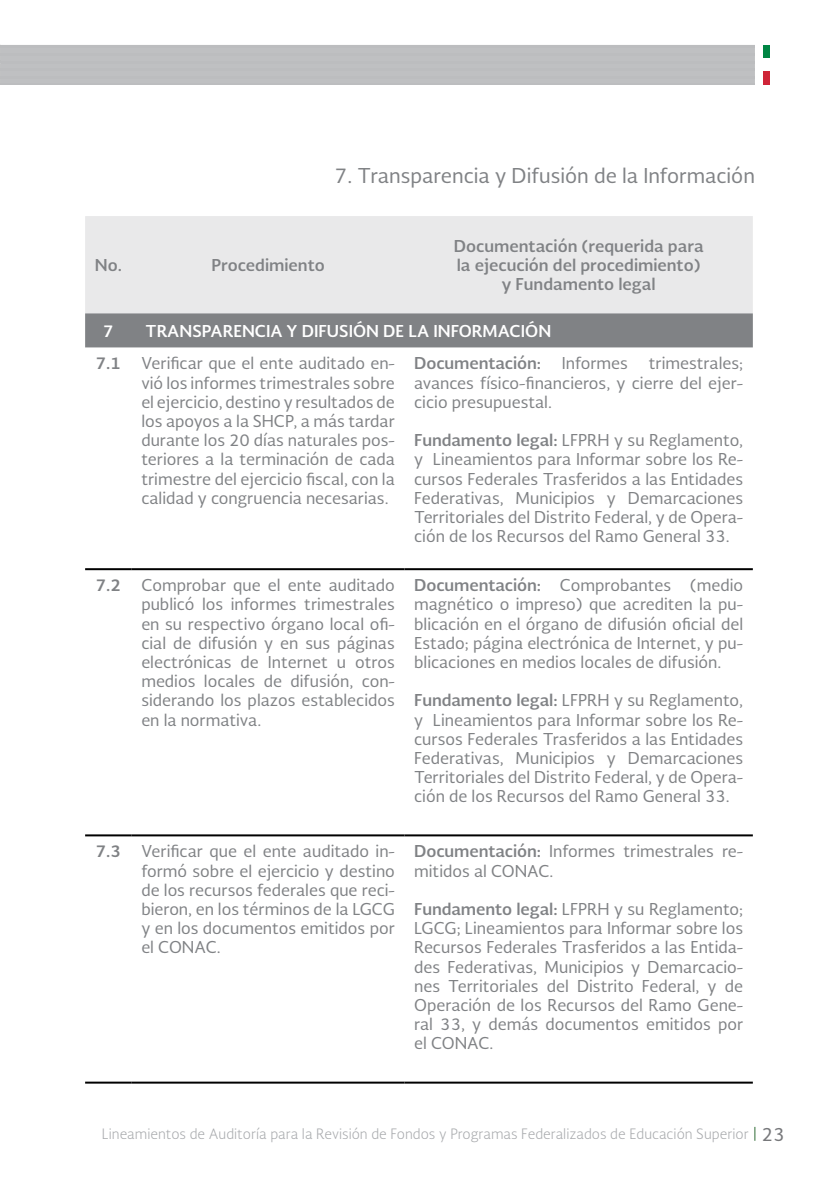
<style>
.page{position:relative;width:840px;height:1191px;background:#fff}
.page>*{position:absolute;margin:0;border:0;box-sizing:border-box;transform-origin:0 0}
.t1{font:20px "Soberana Sans";color:#808285}
.t2{font:16px/19.2px "Soberana Sans";color:#808285;text-align:justify}
.t3{font:700 16px/19.2px "Soberana Sans";color:#808285;text-align:center}
.t4{font:700 16px "Soberana Sans";color:#fff}
.t5{font:300 14px "Soberana Sans";color:#a7a9ac}
.s1{font-weight:700}
.s2{font-weight:400;font-size:18px;color:#77787b}
</style>
<div class="page">
<div style="left:762px;top:45px;width:7px;height:13px;background:#008644"></div>
<div style="left:762px;top:72px;width:7px;height:13px;background:#cf2538"></div>
<div style="left:0;top:45px;width:754px;height:40px;background:#bfc0c2"></div>
<svg style="left:754px;top:1126px;width:1px;height:14px"></svg>
<div style="left:85px;top:216px;width:667px;height:97px;background:#e9e9ea"></div>
<div style="left:85px;top:313px;width:667px;height:34px;background:#808285"></div>
<hr style="left:85px;top:568px;width:47px;height:2px;background:#000">
<hr style="left:132px;top:568px;width:272px;height:2px;background:#000">
<hr style="left:404px;top:568px;width:348px;height:2px;background:#000">
<hr style="left:85px;top:834px;width:47px;height:2px;background:#000">
<hr style="left:132px;top:834px;width:272px;height:2px;background:#000">
<hr style="left:404px;top:834px;width:348px;height:2px;background:#000">
<hr style="left:85px;top:1081px;width:47px;height:2px;background:#000">
<hr style="left:132px;top:1081px;width:272px;height:2px;background:#000">
<hr style="left:404px;top:1081px;width:348px;height:2px;background:#000">
<p class="t1" style="left:334px;top:163px;width:421px">7. Transparencia y Difusión de la Información</p>
<p class="t3" style="left:95px;top:255px;width:29px">No.</p>
<p class="t3" style="left:211px;top:255px;width:115px">Procedimiento</p>
<p class="t3" style="left:453px;top:235px;width:251px">Documentación (requerida para la ejecución del procedimiento) y Fundamento legal</p>
<p class="t4" style="left:103px;top:320px;width:12px">7</p>
<p class="t4" style="left:145px;top:320px;width:407px">TRANSPARENCIA Y DIFUSIÓN DE LA INFORMACIÓN</p>
<p class="t3" style="left:96px;top:353px;width:27px">7.1</p>
<p class="t2" style="left:141px;top:353px;width:255px">Verificar que el ente auditado en&shy;vió los informes trimestrales sobre el ejercicio, destino y resultados de los apoyos a la SHCP, a más tardar durante los 20 días naturales pos&shy;teriores a la terminación de cada trimestre del ejercicio fiscal, con la calidad y congruencia necesarias.</p>
<p class="t3" style="left:414px;top:353px;width:128px">Documentación:</p>
<p class="t2" style="left:561px;top:353px;width:68px">Informes</p>
<p class="t2" style="left:414px;top:353px;width:330px;text-indent:234px">trimestrales; avances físico-financieros, y cierre del ejer&shy;cicio presupuestal.</p>
<p class="t2" style="left:414px;top:430px;width:330px"><span class="s1">Fundamento legal:</span> LFPRH y su Reglamento, y Lineamientos para Informar sobre los Re&shy;cursos Federales Trasferidos a las Entidades Federativas, Municipios y Demarcaciones Territoriales del Distrito Federal, y de Opera&shy;ción de los Recursos del Ramo General 33.</p>
<p class="t3" style="left:96px;top:575px;width:27px">7.2</p>
<p class="t2" style="left:141px;top:575px;width:255px">Comprobar que el ente auditado publicó los informes trimestrales en su respectivo órgano local ofi&shy;cial de difusión y en sus páginas electrónicas de Internet u otros medios locales de difusión, con&shy;siderando los plazos establecidos en la normativa.</p>
<p class="t2" style="left:414px;top:575px;width:330px"><span class="s1">Documentación:</span> Comprobantes (medio magnético o impreso) que acrediten la pu&shy;blicación en el órgano de difusión oficial del Estado; página electrónica de Internet, y pu&shy;blicaciones en medios locales de difusión.</p>
<p class="t2" style="left:414px;top:690px;width:330px"><span class="s1">Fundamento legal:</span> LFPRH y su Reglamento, y Lineamientos para Informar sobre los Re&shy;cursos Federales Trasferidos a las Entidades Federativas, Municipios y Demarcaciones Territoriales del Distrito Federal, y de Opera&shy;ción de los Recursos del Ramo General 33.</p>
<p class="t3" style="left:96px;top:841px;width:27px">7.3</p>
<p class="t2" style="left:141px;top:841px;width:255px">Verificar que el ente auditado in&shy;formó sobre el ejercicio y destino de los recursos federales que reci&shy;bieron, en los términos de la LGCG y en los documentos emitidos por el CONAC.</p>
<p class="t2" style="left:414px;top:841px;width:330px"><span class="s1">Documentación:</span> Informes trimestrales re&shy;mitidos al CONAC.</p>
<p class="t2" style="left:414px;top:899px;width:330px"><span class="s1">Fundamento legal:</span> LFPRH y su Reglamento; LGCG; Lineamientos para Informar sobre los Recursos Federales Trasferidos a las Entida&shy;des Federativas, Municipios y Demarcacio&shy;nes Territoriales del Distrito Federal, y de Operación de los Recursos del Ramo Gene&shy;ral 33, y demás documentos emitidos por el CONAC.</p>
<p class="t5" style="left:102px;top:1125px;width:684px">Lineamientos de Auditoría para la Revisión de Fondos y Programas Federalizados de Educación Superior <span class="s2">23</span></p>
</div>
